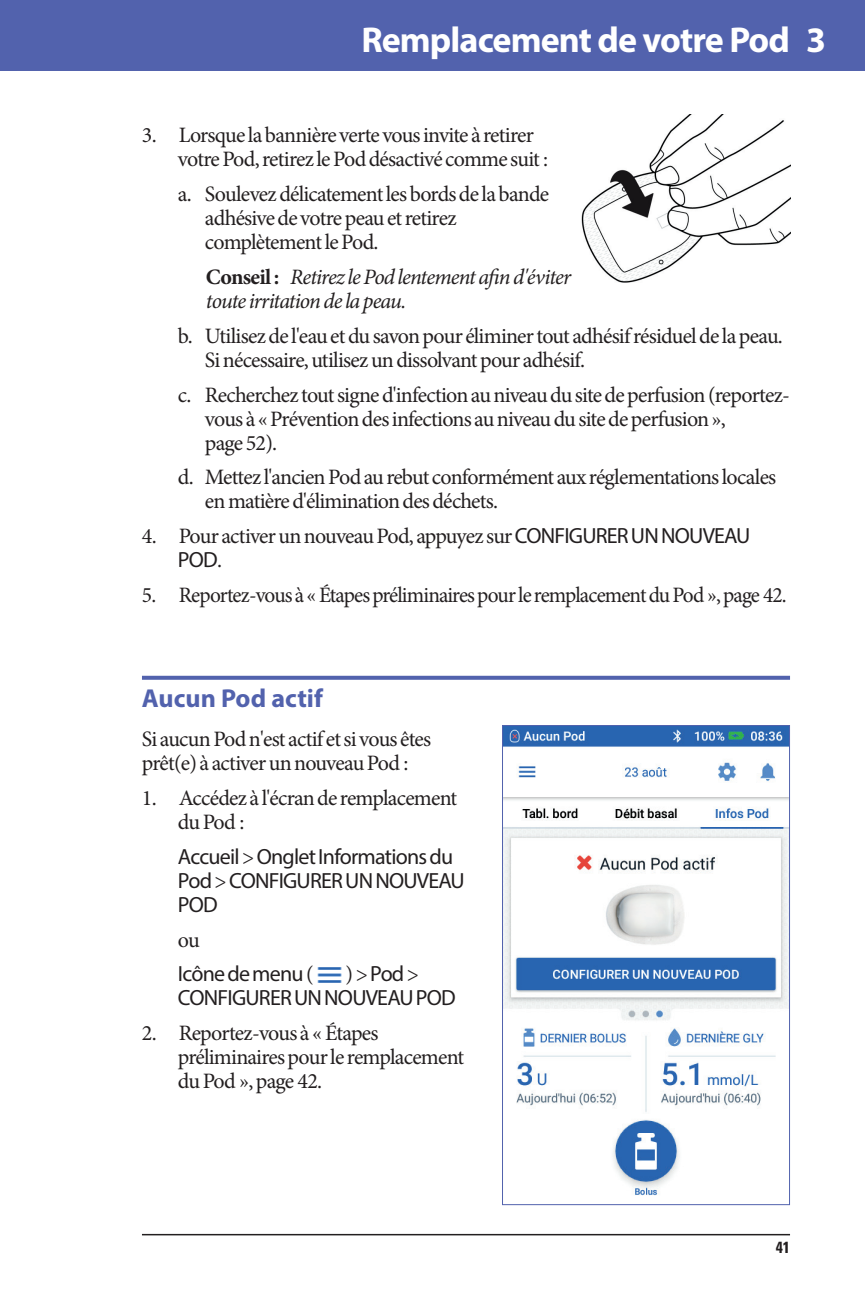
<style>
.page{position:relative;width:865px;height:1296px;background:#fff}
.page>*{position:absolute;margin:0;border:0;box-sizing:border-box;transform-origin:0 0}
.t1{font:700 36px "Myriad Pro";letter-spacing:-.025em;color:#fff}
.Head1{font:700 26px "Myriad Pro";color:#5262ad}
.BodyText{font:22px/24px "Minion Pro";letter-spacing:-.035em;color:#231f20}
.BodyTextIndent{font:22px/24px "Myriad Pro";letter-spacing:-.035em;color:#231f20}
.t2{font:italic 22px/24px "Minion Pro";letter-spacing:-.045em;color:#231f20}
.BodyTextIndent-2{font:22px "Minion Pro";color:#231f20}
.t3{font:700 condensed 16px "Univers";color:#231f20}
.s1{font-weight:700;font-style:normal}
.s2{font-family:"Myriad Pro"}
.s3{font-family:"Minion Pro"}
</style>
<div class="page">
<div style="left:17px;top:0;width:848px;height:71px;background:#5262ad"></div>
<hr style="left:142px;top:1233px;width:648px;height:2px;background:#231f20">
<svg style="left:142px;top:676px;width:648px;height:4px;background:#5b6ab1"></svg>
<img style="left:317px;top:967px;width:25px;height:16px">
<img style="left:581px;top:115px;width:209px;height:168px">
<img style="left:504px;top:727px;width:284px;height:469px">
<div style="left:502px;top:725px;width:288px;height:480px;border:1px solid #5262ad"></div>
<svg style="left:0;top:0;width:17px;height:71px"></svg>
<h1 class="t1" style="left:361px;top:16px;width:466px">Remplacement de votre Pod 3</h1>
<p class="BodyText" style="left:178px;top:123px;width:372px;text-indent:-36px">3. Lorsque la bannière verte vous invite à retirer votre Pod, retirez le Pod désactivé comme suit :</p>
<p class="BodyText" style="left:205px;top:182px;width:346px;text-indent:-27px">a. Soulevez délicatement les bords de la bande adhésive de votre peau et retirez complètement le Pod.</p>
<p class="t2" style="left:206px;top:265px;width:367px"><span class="s1">Conseil :</span> Retirez le Pod lentement afin d'éviter toute irritation de la peau.</p>
<p class="BodyText" style="left:205px;top:324px;width:579px;text-indent:-27px">b. Utilisez de l'eau et du savon pour éliminer tout adhésif résiduel de la peau.<br>Si nécessaire, utilisez un dissolvant pour adhésif.</p>
<p class="BodyText" style="left:205px;top:383px;width:587px;text-indent:-27px">c. Recherchez tout signe d'infection au niveau du site de perfusion (reportez&shy;vous à « Prévention des infections au niveau du site de perfusion »,<br>page 52).</p>
<p class="BodyText" style="left:205px;top:465px;width:573px;text-indent:-27px">d. Mettez l'ancien Pod au rebut conformément aux réglementations locales en matière d'élimination des déchets.</p>
<p class="BodyText" style="left:178px;top:524px;width:574px;text-indent:-36px">4. Pour activer un nouveau Pod, appuyez sur <span class="s2">CONFIGURER UN NOUVEAU<br>POD</span>.</p>
<p class="BodyText" style="left:142px;top:583px;width:646px">5. Reportez-vous à « Étapes préliminaires pour le remplacement du Pod », page 42.</p>
<p class="Head1" style="left:142px;top:681px;width:182px">Aucun Pod actif</p>
<p class="BodyText" style="left:142px;top:727px;width:291px">Si aucun Pod n'est actif et si vous êtes prêt(e) à activer un nouveau Pod :</p>
<p class="BodyText" style="left:178px;top:786px;width:281px;text-indent:-36px">1. Accédez à l'écran de remplacement du Pod :</p>
<p class="BodyTextIndent" style="left:178px;top:844px;width:288px">Accueil <span class="s3">&gt;</span> Onglet Informations du<br>Pod <span class="s3">&gt;</span> CONFIGURER UN NOUVEAU<br>POD</p>
<p class="BodyTextIndent-2" style="left:178px;top:925px;width:23px">ou</p>
<p class="BodyTextIndent" style="left:178px;top:961px;width:137px">Icône de menu <span class="s3">(</span></p>
<p class="BodyTextIndent" style="left:178px;top:961px;width:279px;text-indent:168px"><span class="s3">) &gt;</span> Pod <span class="s3">&gt;<br></span>CONFIGURER UN NOUVEAU POD</p>
<p class="BodyText" style="left:178px;top:1021px;width:288px;text-indent:-36px">2. Reportez-vous à « Étapes préliminaires pour le remplacement du Pod », page 42.</p>
<p class="t3" style="left:776px;top:1237px;width:16px">41</p>
</div>
